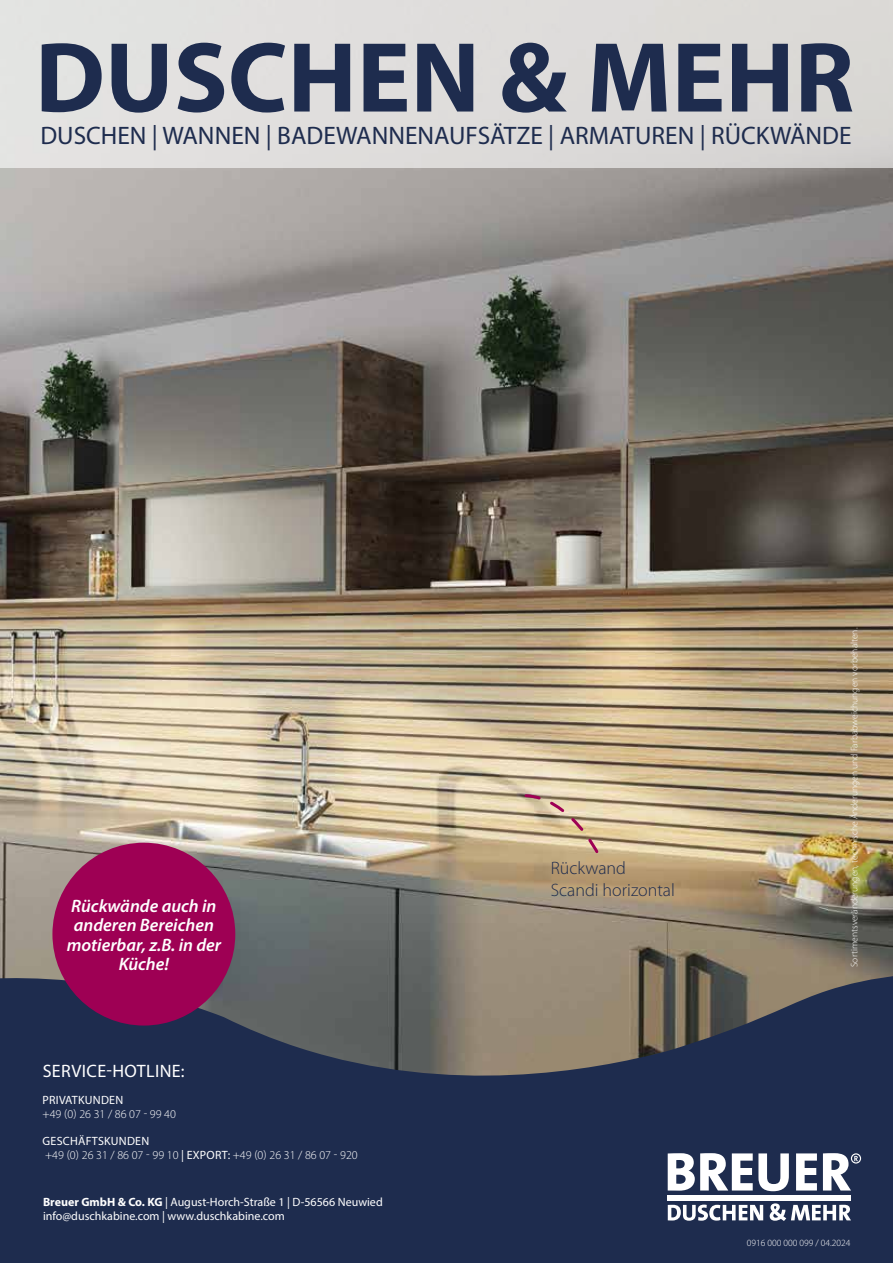
<style>
.page{position:relative;width:893px;height:1263px;background:#fff}
.page>*{position:absolute;margin:0;border:0;box-sizing:border-box;transform-origin:0 0}
.t1{font:700 100.5px "Myriad Pro";color:#1e2c4e}
.t2{font:25.35px "Myriad Pro";color:#1e2c4e}
.t3{font:italic 600 18px/19.5px "Myriad Pro";color:#fff;text-align:center}
.t4{font:300 18px/21.6px "Myriad Pro";color:#1e2c4e}
.t5{font:18px "Myriad Pro";letter-spacing:.02em;color:#fff}
.t6{font:12px/14.4px "Myriad Pro";color:#fff}
.t7{font:300 12px/14.4px "Myriad Pro";color:#fff}
.t8{font:12px "Myriad Pro";letter-spacing:.02em;color:#fff}
.t9{font:300 9.45px "Myriad Pro";color:#fff}
.s1{font-weight:400}
.s2{font-weight:700}
</style>
<div class="page">
<img style="left:0;top:168px;width:893px;height:807px">
<svg style="left:0;top:975px;width:893px;height:288px;background:#303952"></svg>
<svg style="left:668px;top:1203px;width:183px;height:18px"></svg>
<svg style="left:668px;top:1153px;width:193px;height:38px"></svg>
<div style="left:668px;top:1195px;width:183px;height:5px;background:#fff"></div>
<div style="left:0;top:0;width:893px;height:168px;background:#dfdddb"></div>
<div style="left:52px;top:843px;width:183px;height:182px;background:#9e0054;border-radius:50%"></div>
<svg style="left:523px;top:792px;width:77px;height:63px;background:#ceb697"></svg>
<h1 class="t1" style="left:35px;top:12px;width:821px">DUSCHEN &amp; MEHR</h1>
<h2 class="t2" style="left:40px;top:120px;width:813px">DUSCHEN | WANNEN | BADEWANNENAUFSÄTZE | ARMATUREN | RÜCKWÄNDE</h2>
<h3 class="t3" style="left:67px;top:895px;width:156px">Rückwände auch in anderen Bereichen motierbar, z.B. in der<br>Küche!</h3>
<h3 class="t5" style="left:43px;top:1059px;width:143px">SERVICE-HOTLINE:</h3>
<p class="t8" style="left:43px;top:1092px;width:82px">PRIVATKUNDEN</p>
<p class="t7" style="left:43px;top:1107px;width:135px">+49 (0) 26 31 / 86 07 - 99 40</p>
<p class="t7" style="left:43px;top:1134px;width:317px"><span class="s1">GESCHÄFTSKUNDEN<br></span>+49 (0) 26 31 / 86 07 - 99 10 <span class="s1">| EXPORT:</span> +49 (0) 26 31 / 86 07 - 920</p>
<p class="t6" style="left:43px;top:1194px;width:341px"><span class="s2">Breuer GmbH &amp; Co. KG</span> | August-Horch-Straße 1 | D-56566 Neuwied info@duschkabine.com | www.duschkabine.com</p>
<h3 class="t4" style="left:551px;top:858px;width:126px">Rückwand<br>Scandi horizontal</h3>
<p class="t9" style="left:849px;top:967px;width:341px;rotate:-90deg">Sortimentsveränderungen, technische Änderungen und Farbabweichungen vorbehalten.</p>
<p class="t9" style="left:747px;top:1237px;width:105px">0916 000 000 099 / 04.2024</p>
</div>
